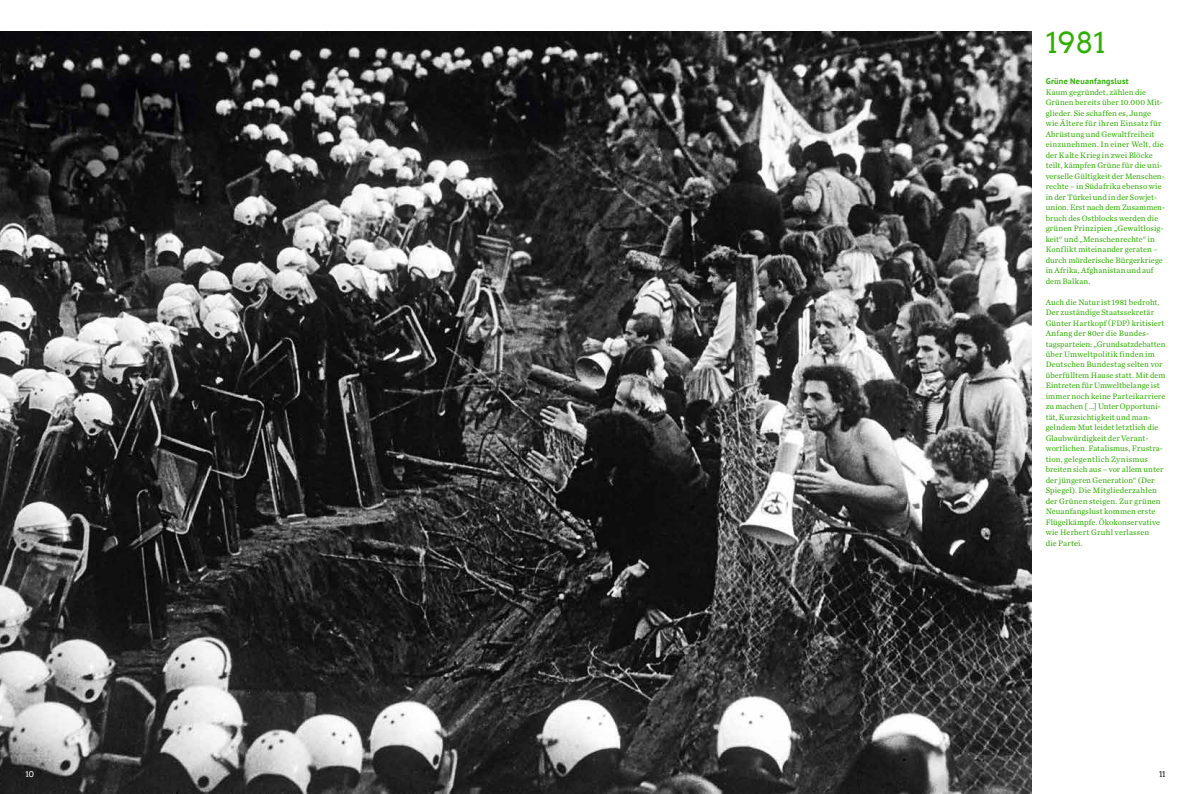
<style>
.page{position:relative;width:1191px;height:794px;background:#fff}
.page>*{position:absolute;margin:0;border:0;box-sizing:border-box;transform-origin:0 0}
.t1{font:29px "Arvo";color:#2eaf00}
.t2{font:8.2px/10.5px "Chronicle Text G2";letter-spacing:.01em;color:#2eaf00}
.t3{font:8px "Arvo";color:#fff}
.t4{font:8px "Arvo";color:#141414}
.s1{font-family:"PT Sans";font-weight:700}
</style>
<div class="page">
<img style="left:0;top:31px;width:1031px;height:763px">
<h1 class="t1" style="left:1045px;top:25px;width:62px">1981</h1>
<p class="t2" style="left:1045px;top:76px;width:120px"><span class="s1">Grüne Neuanfangslust<br></span>Kaum geg ründet, zä hlen die<br>Grünen bereits über 10.000 Mit&shy;glieder. Sie schaf fen es, Junge<br>w ie Ä ltere f ü r i h ren Einsatz f ü r<br>Abr üstung und Gewa ltfreiheit<br>ei n z u neh men . In ei ner Welt , d ie der Ka lte Krieg in z wei Blöcke teilt, kämpfen Gr üne für die uni&shy;verselle Gü ltigkeit der Menschen&shy;rechte – in Südafrika ebenso w ie in der Türkei und in der Sow jet&shy;union. Erst nach dem Zusa mmen&shy;br uch des Ostblocks werden die<br>g r ünen Prinzipien „Gewaltlosig&shy;keit“ und „Menschenrechte“ in<br>Konf lik t miteinander geraten – durch mörderische Bürgerk riege in A frika, A fg hanista n und auf dem Ba lkan.</p>
<p class="t2" style="left:1045px;top:296px;width:121px">Auch die Natur ist 1981 bedroht.<br>Der zuständige Staatssekretär<br>Günter Hartkopf (FDP) k ritisier t<br>A nfang der 80er die Bundes&shy;tagspa r teien: „Gr undsatzdebatten über Umwelt pol it i k f i nden i m<br>Deut schen Bundest ag selten vor überf ülltem Hause statt. Mit dem<br>Eintreten für Umweltbela nge ist immer noch keine Pa r teika rr iere zu machen [ …] Unter Opportuni&shy;tät, Kurzsichtigkeit und ma n&shy;gelndem Mut leidet letztlich die<br>Glaubw ürdig keit der Vera nt&shy;wortlichen. Fatalismus, Frustra&shy;tion, gelegent l ic h Zy n i smu s breiten sich aus – vor a llem unter der jüngeren Generation“ (Der<br>Spiegel ). Die M itg liederza h len der Grünen steigen. Zur g rünen<br>Neua nfa ngslust kommen erste<br>Flügelkämpfe. Ökokonser vative w ie Herber t Gr uh l verlassen<br>die Par tei.</p>
<p class="t3" style="left:26px;top:769px;width:10px">10</p>
<p class="t4" style="left:1159px;top:769px;width:8px">11</p>
</div>
